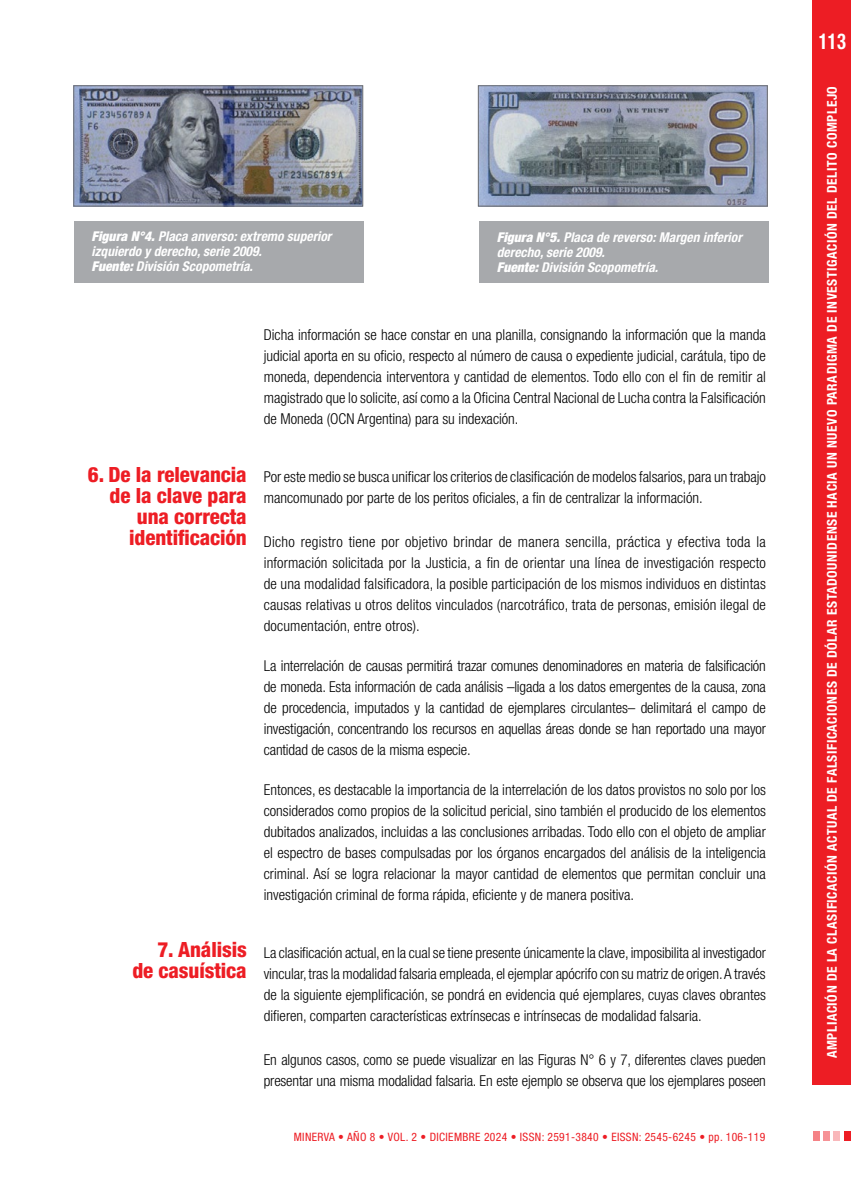
<style>
.page{position:relative;width:851px;height:1191px;background:#fff}
.page>*{position:absolute;margin:0;border:0;box-sizing:border-box;transform-origin:0 0}
.t1{font:700 condensed 21.75px "Helvetica Neue LT Std";color:#fff;scale:.85 1}
._00-SUBTI-1_MARGEN{font:800 condensed 21px/21px "Helvetica Neue LT Std";letter-spacing:-.005em;color:#ed1d24;text-align:right}
._00-TEXTO_GENERAL{font:300 condensed 15px/21px "Helvetica Neue LT Std";letter-spacing:-.01em;color:#000;text-align:justify}
._00-PRIMER_PARRAFO_L{font:300 condensed 15px/21px "Helvetica Neue LT Std";color:#000}
._00-EPIGRAFE{font:italic 700 condensed 13.5px/15px "Helvetica Neue LT Std";color:#fff}
.t2{font:700 condensed 13.5px "Helvetica Neue LT Std";letter-spacing:.04em;color:#fff}
.t3{font:condensed 11.55px "Helvetica Neue LT Std";letter-spacing:.03em;color:#ed1d24}
.s1{font-weight:900}
</style>
<div class="page">
<div style="left:812px;top:0;width:38px;height:1084px;background:#ed1d24"></div>
<div style="left:822px;top:1131px;width:7px;height:10px;background:#f69296"></div>
<div style="left:833px;top:1131px;width:7px;height:10px;background:#f9b8bb"></div>
<div style="left:844px;top:1131px;width:6px;height:10px;background:#ed1d24"></div>
<div style="left:812px;top:1131px;width:7px;height:10px;background:#f58286"></div>
<img style="left:75px;top:87px;width:286px;height:117px">
<div style="left:73px;top:85px;width:290px;height:121px;border:1px solid #6d6e71"></div>
<img style="left:480px;top:87px;width:285px;height:117px">
<div style="left:478px;top:85px;width:289px;height:121px;border:1px solid #6d6e71"></div>
<div style="left:74px;top:221px;width:289px;height:61px;background:#a7a9ac"></div>
<div style="left:479px;top:222px;width:289px;height:61px;background:#a7a9ac"></div>
<p class="_00-EPIGRAFE" style="left:92px;top:229px;width:241px"><span class="s1">Figura N°4.</span> Placa anverso: extremo superior izquierdo y derecho, serie 2009.<br><span class="s1">Fuente:</span> División Scopometría.</p>
<p class="_00-EPIGRAFE" style="left:497px;top:230px;width:246px"><span class="s1">Figura N°5.</span> Placa de reverso: Margen inferior derecho, serie 2009.<br><span class="s1">Fuente:</span> División Scopometría.</p>
<p class="_00-SUBTI-1_MARGEN" style="left:88px;top:463px;width:160px">6. De la relevancia de la clave para una correcta identificación</p>
<p class="_00-SUBTI-1_MARGEN" style="left:132px;top:939px;width:116px">7. Análisis de casuística</p>
<p class="_00-TEXTO_GENERAL" style="left:264px;top:324px;width:503px">Dicha información se hace constar en una planilla, consignando la información que la manda judicial aporta en su oficio, respecto al número de causa o expediente judicial, carátula, tipo de moneda, dependencia interventora y cantidad de elementos. Todo ello con el fin de remitir al magistrado que lo solicite, así como a la Oficina Central Nacional de Lucha contra la Falsificación de Moneda (OCN Argentina) para su indexación.</p>
<p class="_00-PRIMER_PARRAFO_L" style="left:264px;top:465px;width:503px">Por este medio se busca unificar los criterios de clasificación de modelos falsarios, para un trabajo mancomunado por parte de los peritos oficiales, a fin de centralizar la información.</p>
<p class="_00-TEXTO_GENERAL" style="left:264px;top:531px;width:503px">Dicho registro tiene por objetivo brindar de manera sencilla, práctica y efectiva toda la información solicitada por la Justicia, a fin de orientar una línea de investigación respecto de una modalidad falsificadora, la posible participación de los mismos individuos en distintas causas relativas u otros delitos vinculados (narcotráfico, trata de personas, emisión ilegal de documentación, entre otros).</p>
<p class="_00-TEXTO_GENERAL" style="left:264px;top:655px;width:503px">La interrelación de causas permitirá trazar comunes denominadores en materia de falsificación de moneda. Esta información de cada análisis –ligada a los datos emergentes de la causa, zona de procedencia, imputados y la cantidad de ejemplares circulantes– delimitará el campo de investigación, concentrando los recursos en aquellas áreas donde se han reportado una mayor cantidad de casos de la misma especie.</p>
<p class="_00-TEXTO_GENERAL" style="left:264px;top:779px;width:503px">Entonces, es destacable la importancia de la interrelación de los datos provistos no solo por los considerados como propios de la solicitud pericial, sino también el producido de los elementos dubitados analizados, incluidas a las conclusiones arribadas. Todo ello con el objeto de ampliar el espectro de bases compulsadas por los órganos encargados del análisis de la inteligencia criminal. Así se logra relacionar la mayor cantidad de elementos que permitan concluir una investigación criminal de forma rápida, eficiente y de manera positiva.</p>
<p class="_00-PRIMER_PARRAFO_L" style="left:264px;top:941px;width:503px;text-align:justify">La clasificación actual, en la cual se tiene presente únicamente la clave, imposibilita al investigador vincular, tras la modalidad falsaria empleada, el ejemplar apócrifo con su matriz de origen. A través de la siguiente ejemplificación, se pondrá en evidencia qué ejemplares, cuyas claves obrantes difieren, comparten características extrínsecas e intrínsecas de modalidad falsaria.</p>
<p class="_00-TEXTO_GENERAL" style="left:264px;top:1049px;width:503px">En algunos casos, como se puede visualizar en las Figuras N° 6 y 7, diferentes claves pueden presentar una misma modalidad falsaria. En este ejemplo se observa que los ejemplares poseen</p>
<p class="t3" style="left:294px;top:1130px;width:473px">MINERVA • AÑO 8 • VOL. 2 • DICIEMBRE 2024 • ISSN: 2591-3840 • EISSN: 2545-6245 • pp. 106-119</p>
<h1 class="t1" style="left:818px;top:28px;width:34px">113</h1>
<p class="t2" style="left:823px;top:1058px;width:973px;rotate:-90deg">AMPLIACIÓN DE LA CLASIFICACIÓN ACTUAL DE FALSIFICACIONES DE DÓLAR ESTADOUNIDENSE HACIA UN NUEVO PARADIGMA DE INVESTIGACIÓN DEL DELITO COMPLEJO</p>
</div>
